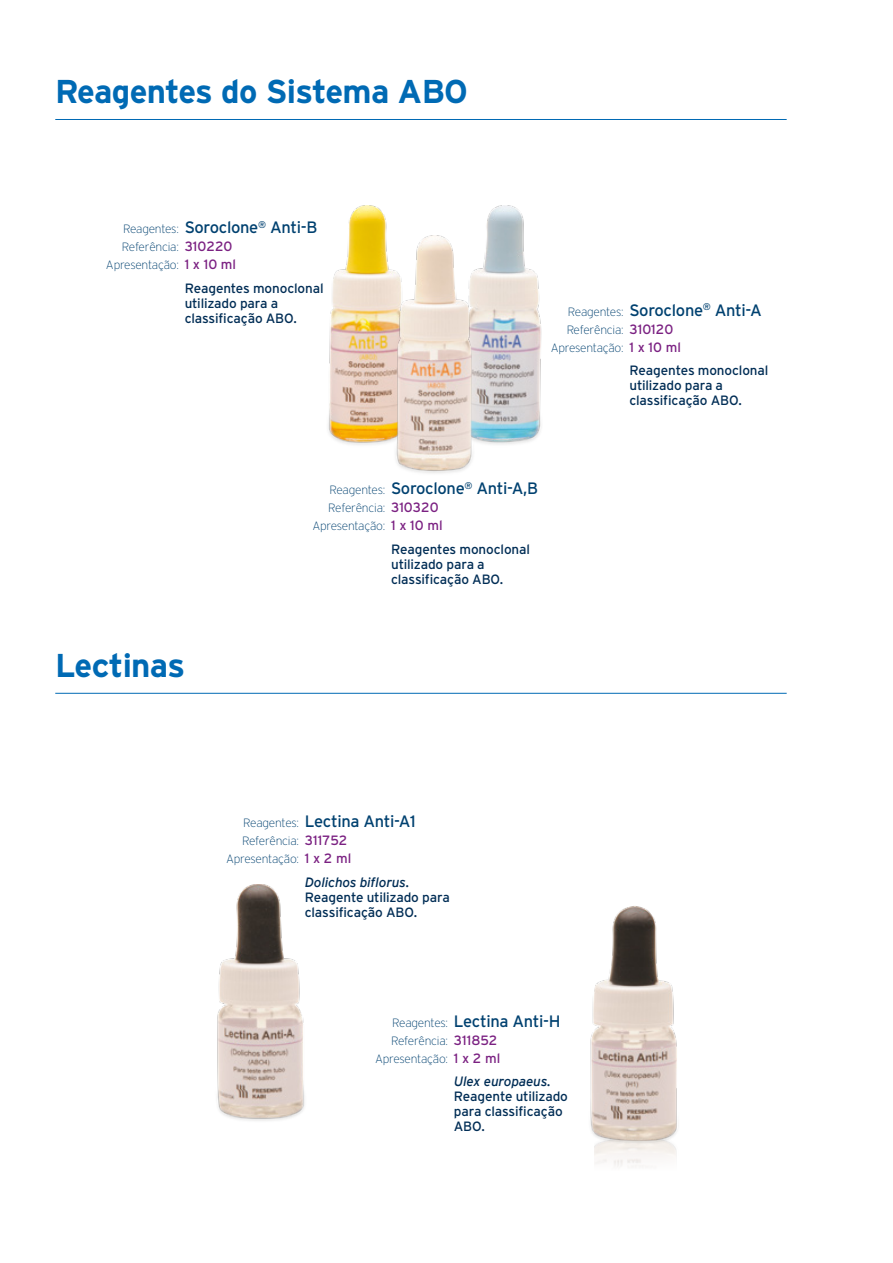
<style>
.page{position:relative;width:893px;height:1263px;background:#fff}
.page>*{position:absolute;margin:0;border:0;box-sizing:border-box;transform-origin:0 0}
.t1{font:700 33px "Interstate";letter-spacing:-.02em;color:#006ab4}
.t2{font:16.5px "Interstate";letter-spacing:-.02em;color:#004170}
.t3{font:13.5px/15px "Interstate";letter-spacing:-.01em;color:#002d55}
.t4{font:italic 13.5px "Interstate";letter-spacing:-.01em;color:#002d55}
.t5{font:200 12px/18px "Interstate";letter-spacing:-.02em;color:#004170}
.s1{font-weight:200;font-size:12px}
.s2{font-weight:400;font-size:13.5px;color:#7b2182}
</style>
<div class="page">
<img style="left:328px;top:205px;width:61px;height:240px">
<img style="left:479px;top:205px;width:63px;height:240px">
<img style="left:389px;top:235px;width:90px;height:238px">
<img style="left:595px;top:1158px;width:48px;height:9px">
<img style="left:590px;top:906px;width:87px;height:252px">
<img style="left:217px;top:884px;width:88px;height:237px">
<hr style="left:55px;top:119px;width:732px;height:1px;background:#006ab4">
<hr style="left:55px;top:693px;width:732px;height:1px;background:#006ab4">
<h1 class="t1" style="left:55px;top:73px;width:414px">Reagentes do Sistema ABO</h1>
<p class="t2" style="left:123px;top:218px;width:196px"><span class="s1">Reagentes:</span> Soroclone<sup>®</sup> Anti-B</p>
<p class="t5" style="left:106px;top:238px;width:132px;text-indent:16px">Referência: <span class="s2">310220<br></span>Apresentação: <span class="s2">1 x 10 ml</span></p>
<p class="t3" style="left:185px;top:280px;width:140px">Reagentes monoclonal utilizado para a classificação ABO.</p>
<p class="t2" style="left:568px;top:301px;width:195px"><span class="s1">Reagentes:</span> Soroclone<sup>®</sup> Anti-A</p>
<p class="t5" style="left:551px;top:321px;width:132px;text-indent:16px">Referência: <span class="s2">310120<br></span>Apresentação: <span class="s2">1 x 10 ml</span></p>
<p class="t3" style="left:629px;top:363px;width:140px">Reagentes monoclonal utilizado para a classificação ABO.</p>
<h1 class="t1" style="left:55px;top:646px;width:132px">Lectinas</h1>
<p class="t2" style="left:329px;top:479px;width:210px"><span class="s1">Reagentes:</span> Soroclone<sup>®</sup> Anti-A,B</p>
<p class="t5" style="left:312px;top:499px;width:132px;text-indent:16px">Referência: <span class="s2">310320<br></span>Apresentação: <span class="s2">1 x 10 ml</span></p>
<p class="t3" style="left:391px;top:542px;width:140px">Reagentes monoclonal utilizado para a classificação ABO.</p>
<p class="t2" style="left:243px;top:812px;width:174px"><span class="s1">Reagentes:</span> Lectina Anti-A1</p>
<p class="t5" style="left:226px;top:832px;width:127px;text-indent:16px">Referência: <span class="s2">311752<br></span>Apresentação: <span class="s2">1 x 2 ml</span></p>
<p class="t4" style="left:305px;top:875px;width:106px">Dolichos biflorus.</p>
<p class="t3" style="left:305px;top:889px;width:146px">Reagente utilizado para classificação ABO.</p>
<p class="t2" style="left:392px;top:1011px;width:170px"><span class="s1">Reagentes:</span> Lectina Anti-H</p>
<p class="t5" style="left:375px;top:1031px;width:127px;text-align:right">Referência: <span class="s2">311852<br></span>Apresentação: <span class="s2">1 x 2 ml</span></p>
<p class="t4" style="left:454px;top:1074px;width:99px">Ulex europaeus.</p>
<p class="t3" style="left:454px;top:1089px;width:116px">Reagente utilizado para classificação<br>ABO.</p>
</div>
